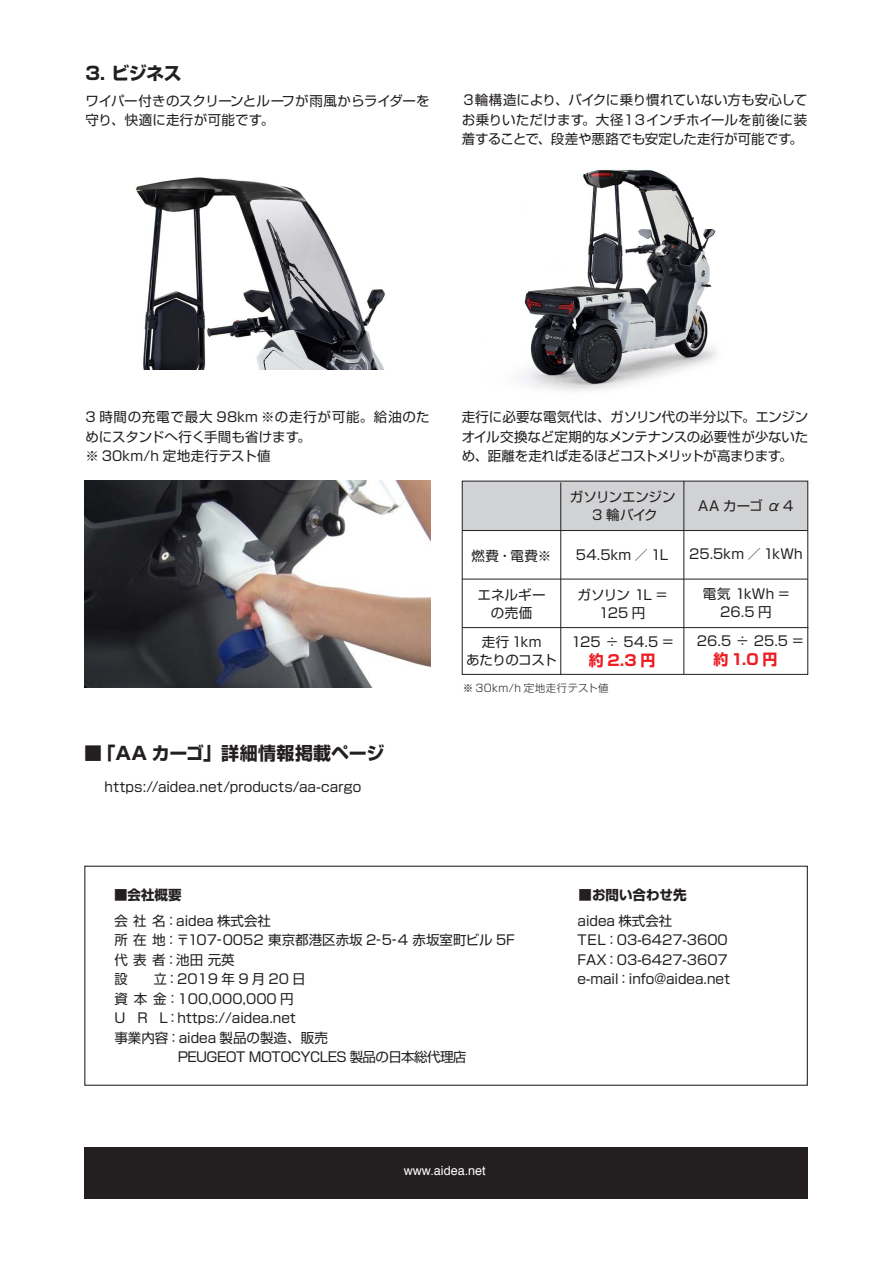
<style>
.page{position:relative;width:893px;height:1263px;background:#fff}
.page>*{position:absolute;margin:0;border:0;box-sizing:border-box;transform-origin:0 0}
.t1{font:700 18px "Shin Go Pro";letter-spacing:.015em;color:#231f20}
.t2{font:700 18px "Shin Go Pro";letter-spacing:-.005em;color:#231f20}
.t3{font:700 15px "Shin Go Pro";color:#ee1d23}
.t4{font:13.5px/19.5px "Shin Go Pro";color:#231f20;text-align:justify}
.t5{font:13.5px/19.5px "Shin Go Pro";letter-spacing:.025em;color:#231f20}
.t6{font:13.5px "Shin Go Pro";letter-spacing:-.04em;color:#231f20}
.t7{font:13.5px "Shin Go Pro";letter-spacing:.02em;color:#231f20}
.t8{font:700 13.5px "Shin Go Pro";color:#231f20}
.t9{font:12.6px "Helvetica";color:#fff}
.t10{font:300 10.5px "Shin Go Pro";letter-spacing:.03em;color:#231f20}
</style>
<div class="page">
<div style="left:85px;top:1147px;width:723px;height:52px;background:#231f20"></div>
<img style="left:135px;top:177px;width:250px;height:193px">
<img style="left:521px;top:169px;width:195px;height:222px">
<img style="left:84px;top:480px;width:347px;height:208px">
<div style="left:84px;top:866px;width:724px;height:220px;border:1px solid #231f20"></div>
<div style="left:462px;top:481px;width:346px;height:50px;background:#d1d2d4"></div>
<div style="left:462px;top:481px;width:346px;height:194px;border:1px solid #231f20"></div>
<hr style="left:462px;top:530px;width:346px;height:1px;background:#231f20">
<hr style="left:462px;top:579px;width:346px;height:1px;background:#231f20">
<hr style="left:684px;top:481px;width:1px;height:193px;background:#231f20">
<hr style="left:560px;top:482px;width:1px;height:193px;background:#231f20">
<hr style="left:462px;top:627px;width:346px;height:1px;background:#231f20">
<p class="t2" style="left:85px;top:59px;width:98px">3. ビジネス</p>
<p class="t4" style="left:85px;top:89px;width:346px">ワイパー付きのスクリーンとルーフが雨風からライダーを守り、快適に走行が可能です。</p>
<p class="t4" style="left:462px;top:89px;width:347px">３輪構造により、バイクに乗り慣れていない方も安心してお乗りいただけます。大径１３インチホイールを前後に装着することで、段差や悪路でも安定した走行が可能です。</p>
<p class="t5" style="left:85px;top:406px;width:346px">3 時間の充電で最大 98km ※の走行が可能。給油のためにスタンドへ行く手間も省けます。</p>
<p class="t7" style="left:85px;top:445px;width:187px">※ 30km/h 定地走行テスト値</p>
<p class="t1" style="left:84px;top:739px;width:302px">■「AA カーゴ」詳細情報掲載ページ</p>
<p class="t4" style="left:105px;top:776px;width:258px">https://aidea.net/products/aa-cargo</p>
<p class="t4" style="left:462px;top:406px;width:348px">走行に必要な電気代は、ガソリン代の半分以下。エンジンオイル交換など定期的なメンテナンスの必要性が少ないため、距離を走れば走るほどコストメリットが高まります。</p>
<p class="t4" style="left:471px;top:544px;width:81px">燃費・電費※</p>
<p class="t4" style="left:478px;top:583px;width:69px">エネルギー</p>
<p class="t4" style="left:491px;top:601px;width:43px">の売価</p>
<p class="t4" style="left:482px;top:631px;width:61px">走行 1km</p>
<p class="t6" style="left:466px;top:649px;width:92px">あたりのコスト</p>
<p class="t4" style="left:570px;top:485px;width:107px">ガソリンエンジン</p>
<p class="t4" style="left:592px;top:503px;width:67px">3 輪バイク</p>
<p class="t4" style="left:576px;top:544px;width:94px">54.5km ／ 1L</p>
<p class="t4" style="left:577px;top:583px;width:91px">ガソリン 1L =</p>
<p class="t4" style="left:599px;top:601px;width:48px">125 円</p>
<p class="t4" style="left:571px;top:631px;width:103px">125 ÷ 54.5 =</p>
<p class="t3" style="left:589px;top:648px;width:68px">約 2.3 円</p>
<p class="t10" style="left:463px;top:679px;width:148px">※ 30km/h 定地走行テスト値</p>
<p class="t4" style="left:698px;top:494px;width:97px">AA カーゴ α 4</p>
<p class="t4" style="left:689px;top:543px;width:115px">25.5km ／ 1kWh</p>
<p class="t4" style="left:703px;top:582px;width:87px">電気 1kWh =</p>
<p class="t4" style="left:720px;top:600px;width:53px">26.5 円</p>
<p class="t4" style="left:697px;top:629px;width:108px">26.5 ÷ 25.5 =</p>
<p class="t3" style="left:713px;top:647px;width:66px">約1.0 円</p>
<p class="t8" style="left:114px;top:884px;width:69px">■会社概要</p>
<p class="t8" style="left:579px;top:884px;width:109px">■お問い合わせ先</p>
<p class="t4" style="left:114px;top:909px;width:158px">会 社 名：aidea 株式会社</p>
<p class="t4" style="left:114px;top:929px;width:402px">所 在 地：〒107-0052 東京都港区赤坂 2-5-4 赤坂室町ビル 5F</p>
<p class="t4" style="left:114px;top:948px;width:122px">代 表 者：池田 元英</p>
<p class="t4" style="left:114px;top:968px;width:193px">設　　立：2019 年 9 月 20 日</p>
<p class="t4" style="left:114px;top:987px;width:181px">資 本 金：100,000,000 円</p>
<p class="t4" style="left:114px;top:1007px;width:183px">U R L：https://aidea.net</p>
<p class="t4" style="left:114px;top:1026px;width:215px">事業内容：aidea 製品の製造、販売</p>
<p class="t6" style="left:178px;top:1046px;width:290px">PEUGEOT MOTOCYCLES 製品の日本総代理店</p>
<p class="t9" style="left:404px;top:1161px;width:83px">www.aidea.net</p>
<p class="t4" style="left:578px;top:909px;width:96px">aidea 株式会社</p>
<p class="t4" style="left:578px;top:929px;width:152px">TEL：03-6427-3600</p>
<p class="t4" style="left:578px;top:948px;width:152px">FAX：03-6427-3607</p>
<p class="t4" style="left:578px;top:968px;width:154px">e-mail：info@aidea.net</p>
</div>
